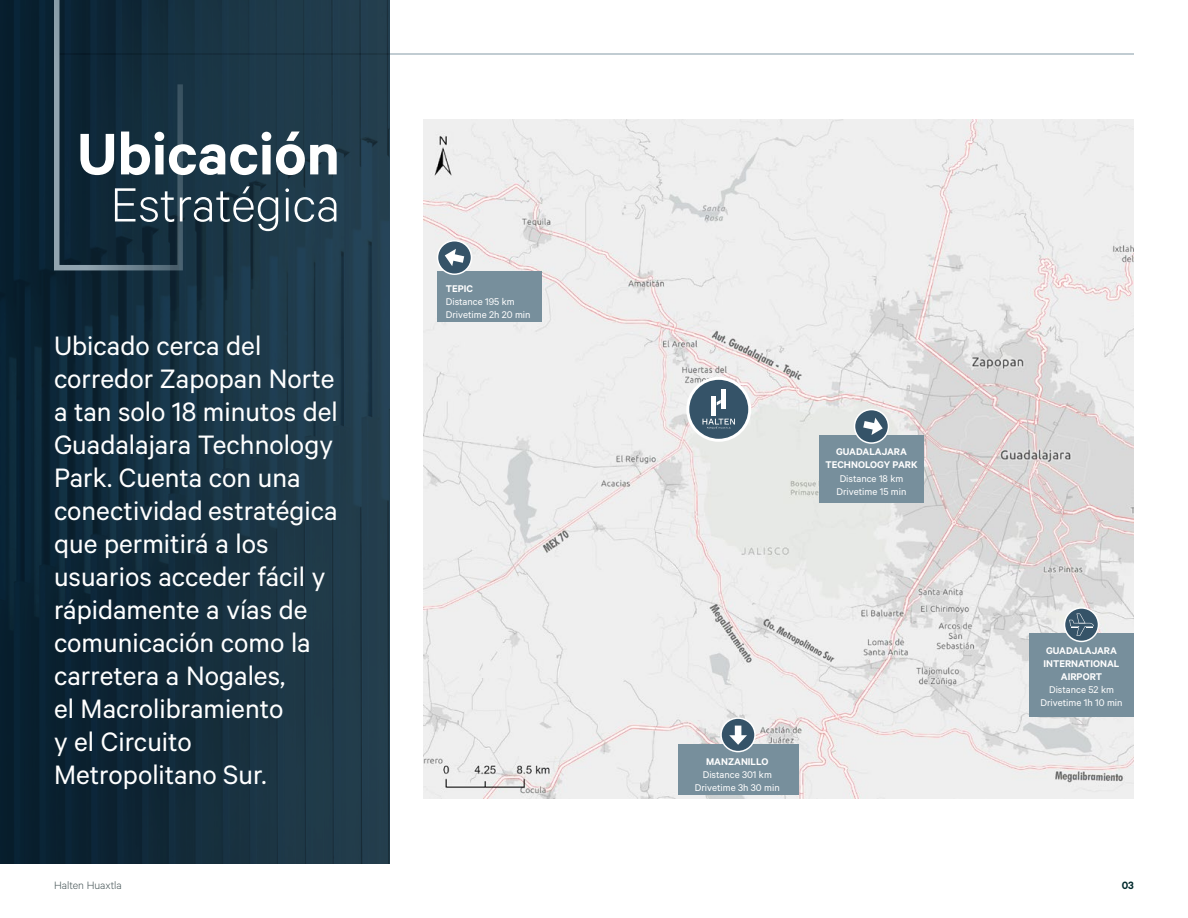
<style>
.page{position:relative;width:1188px;height:918px;background:#fff}
.page>*{position:absolute;margin:0;border:0;box-sizing:border-box;transform-origin:0 0}
.t1{font:600 66px "Calibre";color:#fff}
.t2{font:300 54px "Calibre";color:#fff}
.t3{font:30px/33px "Calibre";color:#fff}
.t4{font:300 12px "Calibre";color:#435254}
.t5{font:600 12px "Calibre";color:#012a2d}
.t6{font:10.95px/13.2px "Calibre";color:#fff}
.t7{font:600 10.95px/13.2px "Calibre";color:#fff;text-align:center}
</style>
<div class="page">
<hr style="left:54px;top:54px;width:1080px;height:1px;background:#859aa6">
<img style="left:423px;top:120px;width:711px;height:678px">
<div style="left:688px;top:378px;width:62px;height:62px;background:#355368;border-radius:50%"></div>
<div style="left:686px;top:377px;width:65px;height:65px;border:3px solid #fff;border-radius:50%"></div>
<svg style="left:0;top:0;width:390px;height:864px;fill:#193343"></svg>
<svg style="left:51px;top:0;width:135px;height:272px"></svg>
<div style="left:437px;top:272px;width:105px;height:50px;background:#778f9c"></div>
<div style="left:438px;top:241px;width:33px;height:33px;background:#355368;border-radius:50%"></div>
<div style="left:437px;top:240px;width:35px;height:35px;border:2px solid #fff;border-radius:50%"></div>
<svg style="left:444px;top:249px;width:27px;height:18px"></svg>
<div style="left:819px;top:435px;width:105px;height:67px;background:#778f9c"></div>
<div style="left:855px;top:410px;width:33px;height:33px;background:#355368;border-radius:50%"></div>
<div style="left:854px;top:409px;width:35px;height:35px;border:2px solid #fff;border-radius:50%"></div>
<svg style="left:856px;top:416px;width:28px;height:19px"></svg>
<div style="left:1029px;top:633px;width:105px;height:84px;background:#778f9c"></div>
<svg style="left:1065px;top:608px;width:33px;height:33px"></svg>
<div style="left:1064px;top:607px;width:35px;height:35px;border:2px solid #fff;border-radius:50%"></div>
<svg style="left:1069px;top:614px;width:25px;height:22px"></svg>
<div style="left:678px;top:744px;width:120px;height:51px;background:#778f9c"></div>
<svg style="left:721px;top:718px;width:34px;height:34px"></svg>
<div style="left:720px;top:717px;width:36px;height:35px;border:2px solid #fff;border-radius:50%"></div>
<div style="left:735px;top:726px;width:6px;height:12px;background:#fff"></div>
<svg style="left:729px;top:735px;width:18px;height:10px"></svg>
<svg style="left:703px;top:419px;width:32px;height:10px"></svg>
<hr style="left:712px;top:396px;width:4px;height:20px;background:#fff">
<div style="left:721px;top:390px;width:5px;height:19px;background:#fff"></div>
<svg style="left:717px;top:400px;width:4px;height:5px"></svg>
<h1 class="t1" style="left:77px;top:115px;width:264px">Ubicación</h1>
<h2 class="t2" style="left:111px;top:173px;width:231px">Estratégica</h2>
<p class="t3" style="left:54px;top:328px;width:285px">Ubicado cerca del corredor Zapopan Norte a tan solo 18 minutos del<br>Guadalajara Technology<br>Park. Cuenta con una conectividad estratégica que permitirá a los usuarios acceder fácil y rápidamente a vías de comunicación como la carretera a Nogales,<br>el Macrolibramiento<br>y el Circuito<br>Metropolitano Sur.</p>
<p class="t7" style="left:446px;top:281px;width:29px">TEPIC</p>
<p class="t6" style="left:446px;top:294px;width:86px">Distance 195 km<br>Drivetime 2h 20 min</p>
<p class="t7" style="left:825px;top:445px;width:94px">GUADALAJARA<br>TECHNOLOGY PARK</p>
<p class="t6" style="left:837px;top:471px;width:71px">Distance 18 km<br>Drivetime 15 min</p>
<p class="t7" style="left:706px;top:754px;width:64px">MANZANILLO</p>
<p class="t6" style="left:695px;top:767px;width:86px;text-align:center">Distance 301 km<br>Drivetime 3h 30 min</p>
<p class="t7" style="left:1043px;top:643px;width:78px">GUADALAJARA<br>INTERNATIONAL<br>AIRPORT</p>
<p class="t6" style="left:1040px;top:683px;width:84px;text-align:center">Distance 52 km<br>Drivetime 1h 10 min</p>
<p class="t4" style="left:54px;top:879px;width:69px">Halten Huaxtla</p>
<p class="t5" style="left:1122px;top:878px;width:14px">03</p>
</div>
